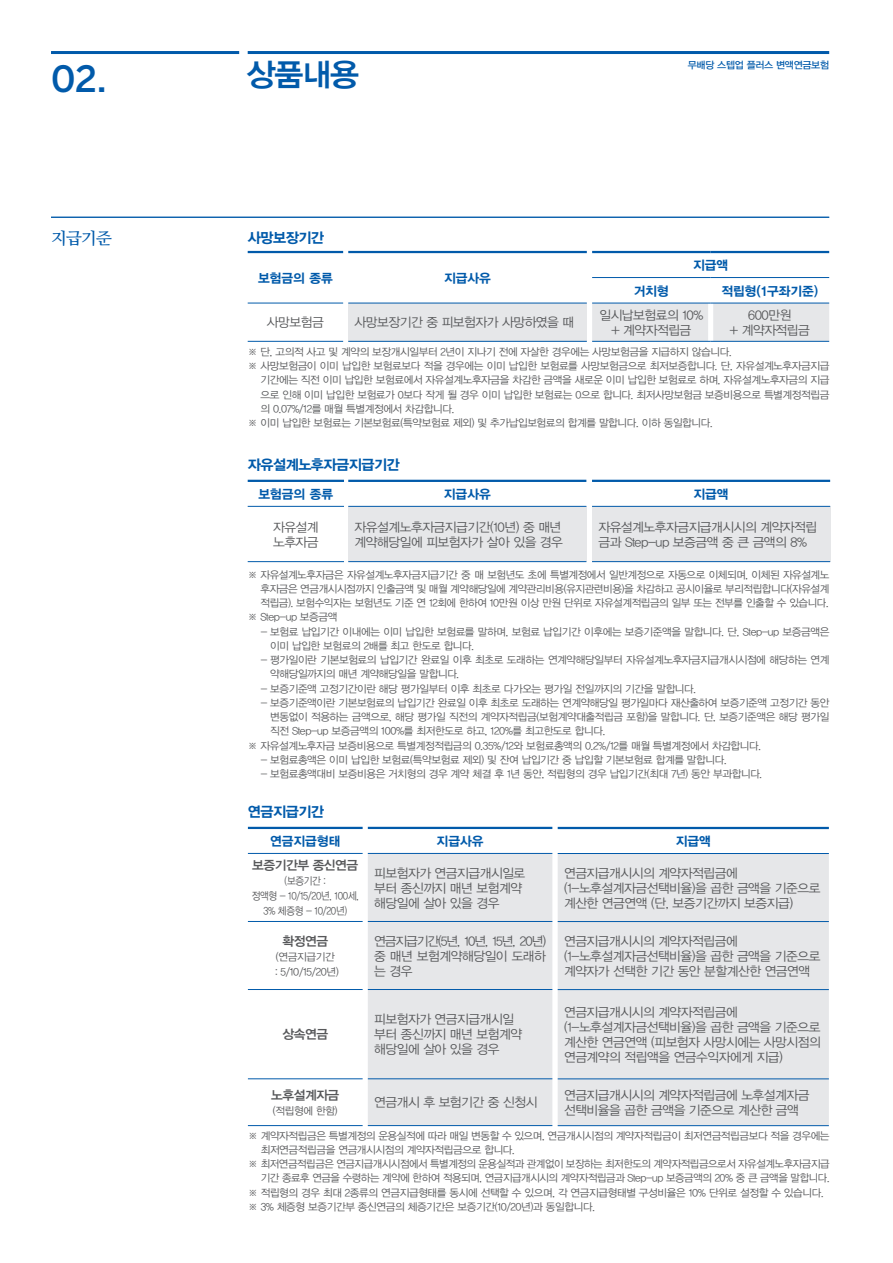
<style>
.page{position:relative;width:893px;height:1263px;background:#fff}
.page>*{position:absolute;margin:0;border:0;box-sizing:border-box;transform-origin:0 0}
.t1{font:500 36px "Benton Sans";color:#015aaa}
.t2{font:31.5px "YDVYGO34";color:#015aaa}
.t3{font:16.5px "Nanum Myeongjo OTF Bold";color:#015aaa}
.t4{font:14.25px "YDVYGO35";letter-spacing:-.035em;color:#015aaa}
.t5{font:12.75px/15px "YDVYGO32";letter-spacing:-.035em;color:#57585a}
.t6{font:12.75px "YDVYGO35";color:#015aaa}
.t7{font:12.75px "YDVYGO34";letter-spacing:-.035em;color:#57585a}
.t8{font:10.5px/14.2px "YDVYGO32";letter-spacing:-.035em;color:#57585a}
.t9{font:10.5px/15px "YDVYGO32";letter-spacing:-.035em;color:#57585a;text-align:center;scale:.9 1}
.t10{font:9.9px "YDVYGO33";letter-spacing:-.035em;color:#015aaa}
</style>
<div class="page">
<hr style="left:51px;top:51px;width:188px;height:3px;background:#015aaa">
<hr style="left:248px;top:51px;width:581px;height:3px;background:#015aaa">
<hr style="left:51px;top:217px;width:778px;height:1px;background:#015aaa">
<hr style="left:248px;top:251px;width:95px;height:2px;background:#015aaa">
<hr style="left:248px;top:303px;width:95px;height:1px;background:#015aaa">
<hr style="left:248px;top:341px;width:95px;height:1px;background:#015aaa">
<div style="left:348px;top:303px;width:239px;height:38px;background:#e6e7e9"></div>
<hr style="left:348px;top:251px;width:239px;height:2px;background:#015aaa">
<hr style="left:348px;top:303px;width:239px;height:1px;background:#015aaa">
<hr style="left:348px;top:341px;width:239px;height:1px;background:#015aaa">
<div style="left:592px;top:302px;width:237px;height:39px;background:#e6e7e9"></div>
<div style="left:708px;top:303px;width:5px;height:38px;background:#fff"></div>
<hr style="left:592px;top:251px;width:119px;height:2px;background:#015aaa">
<hr style="left:711px;top:251px;width:118px;height:2px;background:#015aaa">
<hr style="left:592px;top:277px;width:119px;height:1px;background:#015aaa">
<hr style="left:711px;top:277px;width:118px;height:1px;background:#015aaa">
<hr style="left:592px;top:303px;width:119px;height:1px;background:#015aaa">
<hr style="left:711px;top:303px;width:118px;height:1px;background:#015aaa">
<hr style="left:592px;top:341px;width:119px;height:1px;background:#015aaa">
<hr style="left:711px;top:341px;width:118px;height:1px;background:#015aaa">
<hr style="left:248px;top:480px;width:96px;height:2px;background:#015aaa">
<hr style="left:248px;top:506px;width:96px;height:1px;background:#015aaa">
<hr style="left:248px;top:561px;width:96px;height:1px;background:#015aaa">
<div style="left:348px;top:506px;width:238px;height:56px;background:#e6e7e9"></div>
<hr style="left:348px;top:480px;width:238px;height:2px;background:#015aaa">
<hr style="left:348px;top:506px;width:238px;height:1px;background:#015aaa">
<hr style="left:348px;top:561px;width:238px;height:1px;background:#015aaa">
<div style="left:592px;top:506px;width:238px;height:56px;background:#e6e7e9"></div>
<hr style="left:592px;top:480px;width:238px;height:2px;background:#015aaa">
<hr style="left:592px;top:506px;width:238px;height:1px;background:#015aaa">
<hr style="left:592px;top:561px;width:238px;height:1px;background:#015aaa">
<hr style="left:248px;top:827px;width:115px;height:2px;background:#015aaa">
<hr style="left:248px;top:853px;width:115px;height:1px;background:#015aaa">
<hr style="left:248px;top:921px;width:115px;height:1px;background:#015aaa">
<hr style="left:248px;top:989px;width:115px;height:1px;background:#015aaa">
<hr style="left:248px;top:1078px;width:115px;height:1px;background:#015aaa">
<hr style="left:248px;top:1125px;width:115px;height:1px;background:#015aaa">
<div style="left:368px;top:854px;width:184px;height:271px;background:#e6e7e9"></div>
<hr style="left:368px;top:827px;width:184px;height:2px;background:#015aaa">
<hr style="left:368px;top:853px;width:184px;height:1px;background:#015aaa">
<hr style="left:368px;top:921px;width:184px;height:1px;background:#015aaa">
<hr style="left:368px;top:989px;width:184px;height:1px;background:#015aaa">
<hr style="left:368px;top:1078px;width:184px;height:1px;background:#015aaa">
<hr style="left:368px;top:1125px;width:184px;height:1px;background:#015aaa">
<div style="left:558px;top:854px;width:271px;height:271px;background:#e6e7e9"></div>
<hr style="left:558px;top:827px;width:271px;height:2px;background:#015aaa">
<hr style="left:558px;top:853px;width:271px;height:1px;background:#015aaa">
<hr style="left:558px;top:921px;width:271px;height:1px;background:#015aaa">
<hr style="left:558px;top:989px;width:271px;height:1px;background:#015aaa">
<hr style="left:558px;top:1078px;width:271px;height:1px;background:#015aaa">
<hr style="left:558px;top:1125px;width:271px;height:1px;background:#015aaa">
<h1 class="t1" style="left:51px;top:58px;width:57px">02.</h1>
<h3 class="t3" style="left:51px;top:228px;width:62px">지급기준</h3>
<h2 class="t2" style="left:247px;top:57px;width:114px">상품내용</h2>
<p class="t10" style="left:688px;top:59px;width:143px">무배당 스텝업 플러스 변액연금보험</p>
<h3 class="t4" style="left:248px;top:230px;width:78px">사망보장기간</h3>
<p class="t6" style="left:258px;top:271px;width:76px">보험금의 종류</p>
<p class="t5" style="left:267px;top:315px;width:58px">사망보험금</p>
<p class="t6" style="left:444px;top:271px;width:48px">지급사유</p>
<p class="t5" style="left:355px;top:315px;width:221px">사망보장기간 중 피보험자가 사망하였을 때</p>
<p class="t6" style="left:693px;top:258px;width:37px">지급액</p>
<p class="t6" style="left:634px;top:283px;width:37px">거치형</p>
<p class="t6" style="left:721px;top:283px;width:99px">적립형(1구좌기준)</p>
<p class="t5" style="left:599px;top:308px;width:106px;text-align:center">일시납보험료의 10% + 계약자적립금</p>
<p class="t5" style="left:730px;top:308px;width:81px;text-align:center">600만원<br>+ 계약자적립금</p>
<p class="t8" style="left:248px;top:345px;width:485px">※ 단, 고의적 사고 및 계약의 보장개시일부터 2년이 지나기 전에 자살한 경우에는 사망보험금을 지급하지 않습니다.</p>
<p class="t8" style="left:248px;top:359px;width:583px">※ 사망보험금이 이미 납입한 보험료보다 적을 경우에는 이미 납입한 보험료를 사망보험금으로 최저보증합니다. 단, 자유설계노후자금지급</p>
<p class="t8" style="left:260px;top:373px;width:570px">기간에는 직전 이미 납입한 보험료에서 자유설계노후자금을 차감한 금액을 새로운 이미 납입한 보험료로 하며, 자유설계노후자금의 지급</p>
<p class="t8" style="left:260px;top:387px;width:570px">으로 인해 이미 납입한 보험료가 0보다 작게 될 경우 이미 납입한 보험료는 0으로 합니다. 최저사망보험금 보증비용으로 특별계정적립금</p>
<p class="t8" style="left:260px;top:402px;width:195px">의 0.07%/12를 매월 특별계정에서 차감합니다.</p>
<p class="t8" style="left:248px;top:416px;width:466px">※ 이미 납입한 보험료는 기본보험료(특약보험료 제외) 및 추가납입보험료의 합계를 말합니다. 이하 동일합니다.</p>
<h3 class="t4" style="left:248px;top:457px;width:153px">자유설계노후자금지급기간</h3>
<p class="t6" style="left:258px;top:487px;width:76px">보험금의 종류</p>
<p class="t5" style="left:273px;top:519px;width:47px">자유설계 노후자금</p>
<p class="t6" style="left:444px;top:487px;width:48px">지급사유</p>
<p class="t5" style="left:355px;top:519px;width:210px">자유설계노후자금지급기간(10년) 중 매년 계약해당일에 피보험자가 살아 있을 경우</p>
<p class="t6" style="left:693px;top:487px;width:37px">지급액</p>
<p class="t5" style="left:598px;top:519px;width:220px">자유설계노후자금지급개시시의 계약자적립 금과 Step-up 보증금액 중 큰 금액의 8%</p>
<p class="t8" style="left:248px;top:567px;width:583px">※ 자유설계노후자금은 자유설계노후자금지급기간 중 매 보험년도 초에 특별계정에서 일반계정으로 자동으로 이체되며, 이체된 자유설계노</p>
<p class="t8" style="left:260px;top:582px;width:570px">후자금은 연금개시시점까지 인출금액 및 매월 계약해당일에 계약관리비용(유지관련비용)을 차감하고 공시이율로 부리적립합니다(자유설계</p>
<p class="t8" style="left:260px;top:596px;width:570px">적립금). 보험수익자는 보험년도 기준 연 12회에 한하여 10만원 이상 만원 단위로 자유설계적립금의 일부 또는 전부를 인출할 수 있습니다.</p>
<p class="t8" style="left:248px;top:610px;width:91px">※ Step-up 보증금액</p>
<p class="t8" style="left:270px;top:624px;width:561px;text-indent:-9px">- 보험료 납입기간 이내에는 이미 납입한 보험료를 말하며, 보험료 납입기간 이후에는 보증기준액을 말합니다. 단, Step-up 보증금액은 이미 납입한 보험료의 2배를 최고 한도로 합니다.</p>
<p class="t8" style="left:270px;top:653px;width:561px;text-indent:-9px">- 평가일이란 기본보험료의 납입기간 완료일 이후 최초로 도래하는 연계약해당일부터 자유설계노후자금지급개시시점에 해당하는 연계 약해당일까지의 매년 계약해당일을 말합니다.</p>
<p class="t8" style="left:261px;top:681px;width:437px">- 보증기준액 고정기간이란 해당 평가일부터 이후 최초로 다가오는 평가일 전일까지의 기간을 말합니다.</p>
<p class="t8" style="left:261px;top:696px;width:570px">- 보증기준액이란 기본보험료의 납입기간 완료일 이후 최초로 도래하는 연계약해당일 평가일마다 재산출하여 보증기준액 고정기간 동안</p>
<p class="t8" style="left:270px;top:710px;width:561px">변동없이 적용하는 금액으로, 해당 평가일 직전의 계약자적립금(보험계약대출적립금 포함)을 말합니다. 단, 보증기준액은 해당 평가일</p>
<p class="t8" style="left:270px;top:724px;width:337px">직전 Step-up 보증금액의 100%를 최저한도로 하고, 120%를 최고한도로 합니다.</p>
<p class="t8" style="left:248px;top:738px;width:515px">※ 자유설계노후자금 보증비용으로 특별계정적립금의 0.35%/12와 보험료총액의 0.2%/12를 매월 특별계정에서 차감합니다.</p>
<p class="t8" style="left:261px;top:753px;width:468px">- 보험료총액은 이미 납입한 보험료(특약보험료 제외) 및 잔여 납입기간 중 납입할 기본보험료 합계를 말합니다.</p>
<p class="t8" style="left:261px;top:767px;width:503px">- 보험료총액대비 보증비용은 거치형의 경우 계약 체결 후 1년 동안, 적립형의 경우 납입기간(최대 7년) 동안 부과합니다.</p>
<h3 class="t4" style="left:248px;top:804px;width:78px">연금지급기간</h3>
<p class="t6" style="left:270px;top:834px;width:72px">연금지급형태</p>
<p class="t7" style="left:252px;top:858px;width:108px">보증기간부 종신연금</p>
<p class="t9" style="left:252px;top:873px;width:121px">(보증기간 :<br>정액형 - 10/15/20년, 100세,<br>3% 체증형 - 10/20년)</p>
<p class="t7" style="left:282px;top:933px;width:47px">확정연금</p>
<p class="t8" style="left:275px;top:949px;width:65px;line-height:15px">(연금지급기간 : 5/10/15/20년)</p>
<p class="t7" style="left:282px;top:1027px;width:47px">상속연금</p>
<p class="t7" style="left:271px;top:1088px;width:70px">노후설계자금</p>
<p class="t8" style="left:273px;top:1103px;width:66px">(적립형에 한함)</p>
<p class="t6" style="left:437px;top:834px;width:48px">지급사유</p>
<p class="t5" style="left:374px;top:865px;width:153px">피보험자가 연금지급개시일로 부터 종신까지 매년 보험계약 해당일에 살아 있을 경우</p>
<p class="t5" style="left:374px;top:933px;width:173px;text-align:justify">연금지급기간(5년, 10년, 15년, 20년) 중 매년 보험계약해당일이 도래하 는 경우</p>
<p class="t5" style="left:374px;top:1012px;width:149px">피보험자가 연금지급개시일 부터 종신까지 매년 보험계약 해당일에 살아 있을 경우</p>
<p class="t5" style="left:374px;top:1095px;width:165px">연금개시 후 보험기간 중 신청시</p>
<p class="t6" style="left:676px;top:834px;width:37px">지급액</p>
<p class="t5" style="left:564px;top:865px;width:258px">연금지급개시시의 계약자적립금에 (1-노후설계자금선택비율)을 곱한 금액을 기준으로 계산한 연금연액 (단, 보증기간까지 보증지급)</p>
<p class="t5" style="left:564px;top:933px;width:258px">연금지급개시시의 계약자적립금에 (1-노후설계자금선택비율)을 곱한 금액을 기준으로 계약자가 선택한 기간 동안 분할계산한 연금연액</p>
<p class="t5" style="left:564px;top:1004px;width:258px">연금지급개시시의 계약자적립금에 (1-노후설계자금선택비율)을 곱한 금액을 기준으로 계산한 연금연액 (피보험자 사망시에는 사망시점의 연금계약의 적립액을 연금수익자에게 지급)</p>
<p class="t5" style="left:564px;top:1087px;width:247px">연금지급개시시의 계약자적립금에 노후설계자금 선택비율을 곱한 금액을 기준으로 계산한 금액</p>
<p class="t8" style="left:248px;top:1128px;width:583px">※ 계약자적립금은 특별계정의 운용실적에 따라 매일 변동할 수 있으며, 연금개시시점의 계약자적립금이 최저연금적립금보다 적을 경우에는</p>
<p class="t8" style="left:261px;top:1143px;width:256px">최저연금적립금을 연금개시시점의 계약자적립금으로 합니다.</p>
<p class="t8" style="left:248px;top:1157px;width:583px">※ 최저연금적립금은 연금지급개시시점에서 특별계정의 운용실적과 관계없이 보장하는 최저한도의 계약자적립금으로서 자유설계노후자금지급</p>
<p class="t8" style="left:261px;top:1171px;width:570px">기간 종료후 연금을 수령하는 계약에 한하여 적용되며, 연금지급개시시의 계약자적립금과 Step-up 보증금액의 20% 중 큰 금액을 말합니다.</p>
<p class="t8" style="left:248px;top:1185px;width:577px">※ 적립형의 경우 최대 2종류의 연금지급형태를 동시에 선택할 수 있으며, 각 연금지급형태별 구성비율은 10% 단위로 설정할 수 있습니다.</p>
<p class="t8" style="left:248px;top:1200px;width:348px">※ 3% 체증형 보증기간부 종신연금의 체증기간은 보증기간(10/20년)과 동일합니다.</p>
</div>
